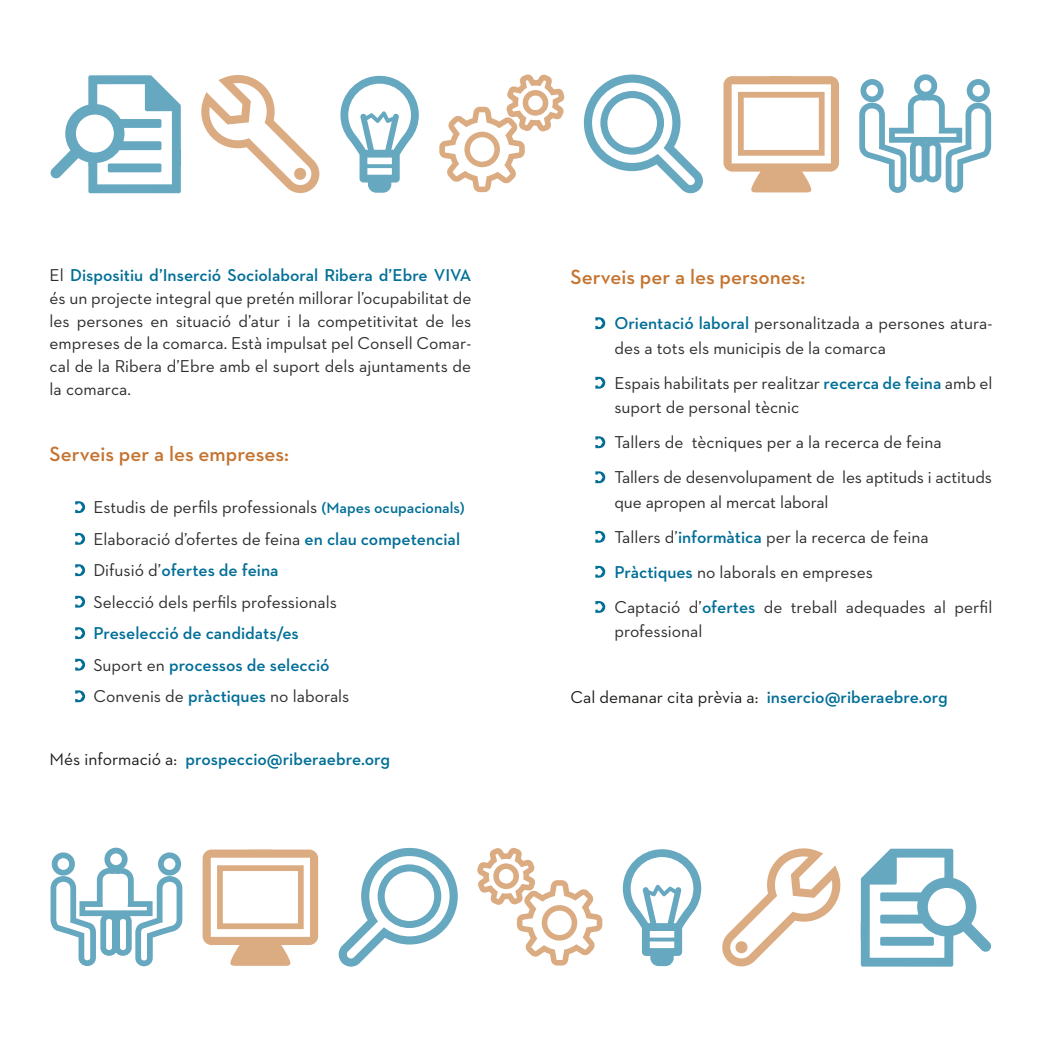
<style>
.page{position:relative;width:1042px;height:1042px;background:#fff}
.page>*{position:absolute;margin:0;border:0;box-sizing:border-box;transform-origin:0 0}
.t1{font:600 21px "Neutraface 2 Text";color:#c47430}
.t2{font:17.5px/22.8px "Neutraface 2 Text";color:#2e2d2c}
.t3{font:600 17.5px/31.5px "Neutraface 2 Text";color:#016e96}
.s1{font-weight:600;color:#016e96}
.s2{font-weight:600;font-size:15.75px;color:#016e96}
.s3{font-weight:400;color:#2e2d2c}
.s4{font-weight:400;color:#1d1d1b}
</style>
<div class="page">
<svg style="left:75px;top:501px;width:10px;height:12px"></svg>
<svg style="left:75px;top:533px;width:10px;height:12px"></svg>
<svg style="left:75px;top:564px;width:10px;height:12px"></svg>
<svg style="left:75px;top:596px;width:10px;height:11px"></svg>
<svg style="left:75px;top:627px;width:10px;height:12px"></svg>
<svg style="left:75px;top:659px;width:10px;height:11px"></svg>
<svg style="left:75px;top:690px;width:10px;height:12px"></svg>
<svg style="left:595px;top:436px;width:10px;height:12px"></svg>
<svg style="left:595px;top:471px;width:10px;height:12px"></svg>
<svg style="left:595px;top:377px;width:10px;height:12px"></svg>
<svg style="left:595px;top:531px;width:10px;height:12px"></svg>
<svg style="left:595px;top:317px;width:10px;height:12px"></svg>
<svg style="left:595px;top:566px;width:10px;height:12px"></svg>
<svg style="left:595px;top:601px;width:10px;height:12px"></svg>
<svg style="left:723px;top:76px;width:116px;height:116px"></svg>
<svg style="left:584px;top:75px;width:119px;height:118px"></svg>
<svg style="left:51px;top:75px;width:130px;height:118px"></svg>
<svg style="left:201px;top:75px;width:118px;height:118px"></svg>
<svg style="left:439px;top:74px;width:125px;height:118px"></svg>
<svg style="left:859px;top:74px;width:132px;height:119px"></svg>
<svg style="left:340px;top:76px;width:79px;height:117px"></svg>
<svg style="left:203px;top:849px;width:115px;height:117px"></svg>
<svg style="left:339px;top:848px;width:119px;height:118px"></svg>
<svg style="left:860px;top:848px;width:131px;height:118px"></svg>
<svg style="left:722px;top:848px;width:118px;height:118px"></svg>
<svg style="left:477px;top:848px;width:125px;height:117px"></svg>
<svg style="left:51px;top:847px;width:131px;height:119px"></svg>
<svg style="left:623px;top:849px;width:78px;height:117px"></svg>
<p class="t2" style="left:50px;top:263px;width:423px;text-align:justify">El <span class="s1">Dispositiu d’Inserció Sociolaboral Ribera d’Ebre VIVA </span>és un projecte integral que pretén millorar l’ocupabilitat de les persones en situació d’atur i la competitivitat de les empreses de la comarca. Està impulsat pel Consell Comar&shy;cal de la Ribera d’Ebre amb el suport dels ajuntaments de la comarca.</p>
<p class="t1" style="left:50px;top:440px;width:241px">Serveis per a les empreses:</p>
<p class="t2" style="left:93px;top:491px;width:373px;line-height:31.5px">Estudis de perfils professionals <span class="s2">(Mapes ocupacionals)<br></span>Elaboració d’ofertes de feina <span class="s1">en clau competencial </span>Difusió d’<span class="s1">ofertes de feina<br></span>Selecció dels perfils professionals</p>
<p class="t3" style="left:93px;top:617px;width:257px">Preselecció de candidats/es<br><span class="s3">Suport en</span> processos de selecció<br><span class="s3">Convenis de</span> pràctiques <span class="s3">no laborals</span></p>
<p class="t3" style="left:50px;top:743px;width:342px"><span class="s4">Més informació a:</span> prospeccio@riberaebre.org</p>
<p class="t1" style="left:570px;top:263px;width:236px">Serveis per a les persones:</p>
<p class="t2" style="left:614px;top:311px;width:379px;line-height:24.5px"><span class="s1">Orientació laboral</span> personalitzada a persones atura&shy;des a tots els municipis de la comarca</p>
<p class="t2" style="left:614px;top:370px;width:379px;line-height:24.5px">Espais habilitats per realitzar <span class="s1">recerca de feina</span> amb el suport de personal tècnic</p>
<p class="t2" style="left:614px;top:424px;width:379px;line-height:35px">Tallers de tècniques per a la recerca de feina<br>Tallers de desenvolupament de les aptituds i actituds</p>
<p class="t2" style="left:614px;top:484px;width:379px;line-height:35px">que apropen al mercat laboral<br>Tallers d’<span class="s1">informàtica</span> per la recerca de feina <span class="s1">Pràctiques</span> no laborals en empreses<br>Captació d’<span class="s1">ofertes</span> de treball adequades al perfil</p>
<p class="t2" style="left:614px;top:620px;width:90px">professional</p>
<p class="t3" style="left:570px;top:681px;width:379px"><span class="s4">Cal demanar cita prèvia a:</span> insercio@riberaebre.org</p>
</div>
